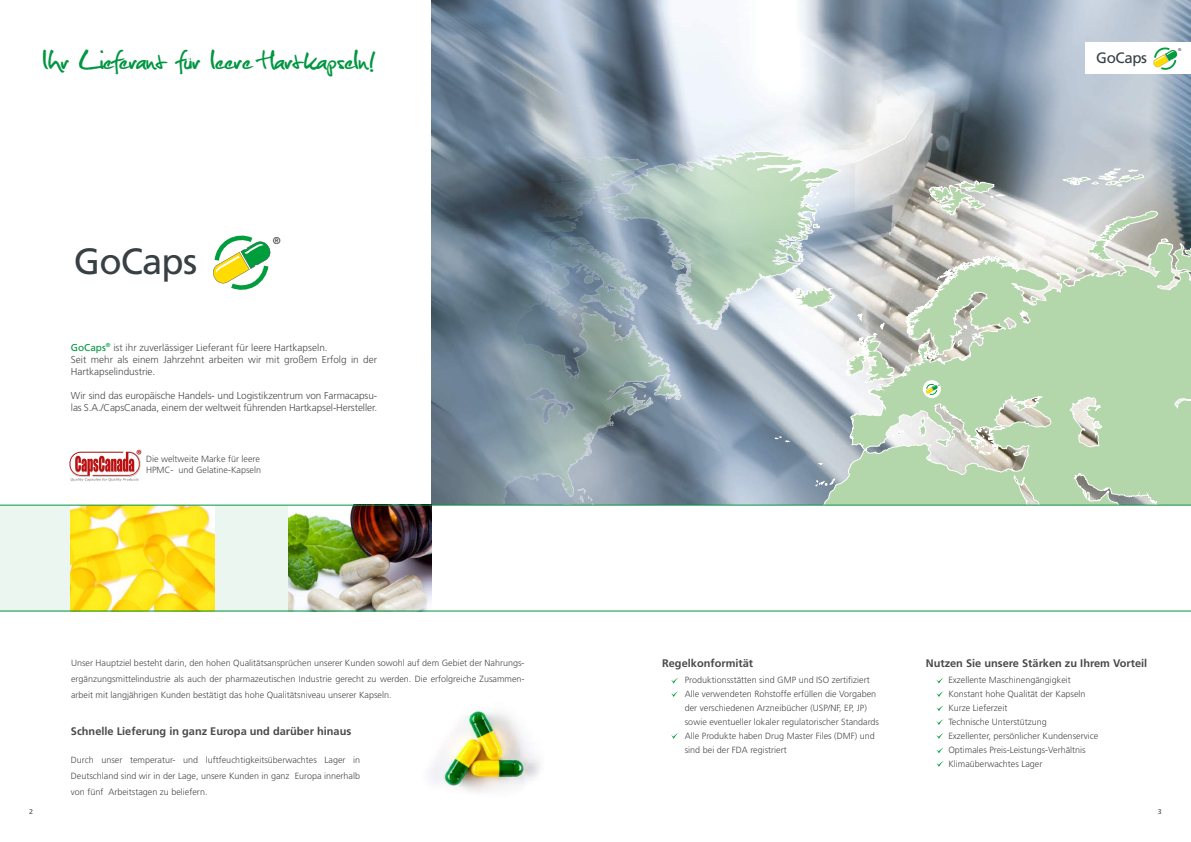
<style>
.page{position:relative;width:1191px;height:842px;background:#fff}
.page>*{position:absolute;margin:0;border:0;box-sizing:border-box;transform-origin:0 0}
.t1{font:36.5px "Frutiger";letter-spacing:-.025em;color:#384044}
.t2{font:36px "Christopherhand";color:#009641}
.t3{font:15px "Frutiger";letter-spacing:-.025em;color:#384044}
.t4{font:700 11px "Frutiger";color:#4a4a49}
.t5{font:300 10px/12px "Frutiger";letter-spacing:-.005em;color:#4a4a49}
.t6{font:9.9px "Frutiger";color:#384044}
.t7{font:300 9px/14px "Frutiger";color:#4a4a49}
.t8{font:7px "Frutiger";color:#4a4a49}
.t9{font:4.1px "Frutiger";color:#384044}
.t10{font:2px "Frutiger";color:#384044}
.s1{font-weight:400;color:#009641}
</style>
<div class="page">
<img style="left:429px;top:708px;width:111px;height:84px">
<div style="left:0;top:505px;width:432px;height:106px;background:#ebf6f0"></div>
<img style="left:432px;top:0;width:759px;height:505px">
<svg style="left:213px;top:236px;width:58px;height:54px"></svg>
<img style="left:288px;top:506px;width:144px;height:104px">
<img style="left:71px;top:506px;width:143px;height:104px">
<svg style="left:671px;top:678px;width:7px;height:6px"></svg>
<svg style="left:671px;top:691px;width:7px;height:6px"></svg>
<svg style="left:671px;top:733px;width:7px;height:6px"></svg>
<svg style="left:936px;top:678px;width:7px;height:6px"></svg>
<svg style="left:936px;top:691px;width:7px;height:6px"></svg>
<svg style="left:936px;top:706px;width:7px;height:5px"></svg>
<svg style="left:936px;top:719px;width:7px;height:6px"></svg>
<svg style="left:936px;top:733px;width:7px;height:6px"></svg>
<svg style="left:936px;top:748px;width:7px;height:5px"></svg>
<svg style="left:936px;top:761px;width:7px;height:6px"></svg>
<svg style="left:70px;top:450px;width:72px;height:31px"></svg>
<hr style="left:0;top:610px;width:1191px;height:1px;background:#009641">
<div style="left:1085px;top:43px;width:106px;height:31px;background:#fff"></div>
<svg style="left:1153px;top:47px;width:24px;height:23px"></svg>
<svg style="left:928px;top:180px;width:78px;height:25px;background:#bec8bb"></svg>
<svg style="left:815px;top:478px;width:2px;height:8px"></svg>
<svg style="left:774px;top:436px;width:16px;height:6px"></svg>
<svg style="left:1061px;top:168px;width:83px;height:19px;background:#ced5d7"></svg>
<svg style="left:817px;top:205px;width:374px;height:300px;background:#bcd2b7"></svg>
<svg style="left:600px;top:151px;width:242px;height:178px"></svg>
<svg style="left:730px;top:250px;width:21px;height:255px;background:#a3b5be"></svg>
<svg style="left:1075px;top:211px;width:94px;height:63px;background:#ccd2c6"></svg>
<svg style="left:432px;top:156px;width:298px;height:349px;background:#7f939d"></svg>
<svg style="left:922px;top:380px;width:19px;height:18px"></svg>
<svg style="left:844px;top:306px;width:93px;height:89px"></svg>
<hr style="left:0;top:505px;width:1191px;height:1px;background:#009641">
<h2 class="t2" style="left:43px;top:45px;width:335px">Ihr Lieferant fur leere Hartkapseln!</h2>
<h1 class="t1" style="left:74px;top:240px;width:125px">GoCaps</h1>
<p class="t6" style="left:273px;top:235px;width:9px">®</p>
<p class="t5" style="left:71px;top:341px;width:308px"><span class="s1">GoCaps</span><sup>®</sup> ist ihr zuverlässiger Lieferant für leere Hartkapseln.<br>Seit mehr als einem Jahrzehnt arbeiten wir mit großem Erfolg in der<br>Hartkapselindustrie.</p>
<p class="t5" style="left:71px;top:389px;width:308px">Wir sind das europäische Handels- und Logistikzentrum von Farmacapsu&shy;las S.A./CapsCanada, einem der weltweit führenden Hartkapsel-Hersteller.</p>
<p class="t7" style="left:146px;top:453px;width:117px;line-height:11px">Die weltweite Marke für leere<br>HPMC- und Gelatine-Kapseln</p>
<p class="t10" style="left:938px;top:384px;width:3px">®</p>
<h3 class="t3" style="left:1096px;top:49px;width:52px">GoCaps</h3>
<p class="t9" style="left:1178px;top:47px;width:5px">®</p>
<p class="t7" style="left:71px;top:655px;width:455px;line-height:16px;text-align:justify">Unser Hauptziel besteht darin, den hohen Qualitätsansprüchen unserer Kunden sowohl auf dem Gebiet der Nahrungs&shy;ergänzungsmittelindustrie als auch der pharmazeutischen Industrie gerecht zu werden. Die erfolgreiche Zusammen&shy;arbeit mit langjährigen Kunden bestätigt das hohe Qualitätsniveau unserer Kapseln.</p>
<p class="t4" style="left:71px;top:725px;width:282px">Schnelle Lieferung in ganz Europa und darüber hinaus</p>
<p class="t7" style="left:71px;top:752px;width:291px;line-height:16px;text-align:justify">Durch unser temperatur- und luftfeuchtigkeitsüberwachtes Lager in Deutschland sind wir in der Lage, unsere Kunden in ganz Europa innerhalb von fünf Arbeitstagen zu beliefern.</p>
<p class="t4" style="left:662px;top:657px;width:93px">Regelkonformität</p>
<p class="t7" style="left:685px;top:673px;width:196px">Produktionsstätten sind GMP und ISO zertifiziert Alle verwendeten Rohstoffe erfüllen die Vorgaben der verschiedenen Arzneibücher (USP/NF, EP, JP) sowie eventueller lokaler regulatorischer Standards Alle Produkte haben Drug Master Files (DMF) und sind bei der FDA registriert</p>
<p class="t4" style="left:925px;top:657px;width:223px">Nutzen Sie unsere Stärken zu Ihrem Vorteil</p>
<p class="t7" style="left:948px;top:673px;width:151px">Exzellente Maschinengängigkeit<br>Konstant hohe Qualität der Kapseln<br>Kurze Lieferzeit<br>Technische Unterstützung<br>Exzellenter, persönlicher Kundenservice<br>Optimales Preis-Leistungs-Verhältnis<br>Klimaüberwachtes Lager</p>
<p class="t8" style="left:29px;top:807px;width:5px">2</p>
<p class="t8" style="left:1157px;top:807px;width:5px">3</p>
</div>
